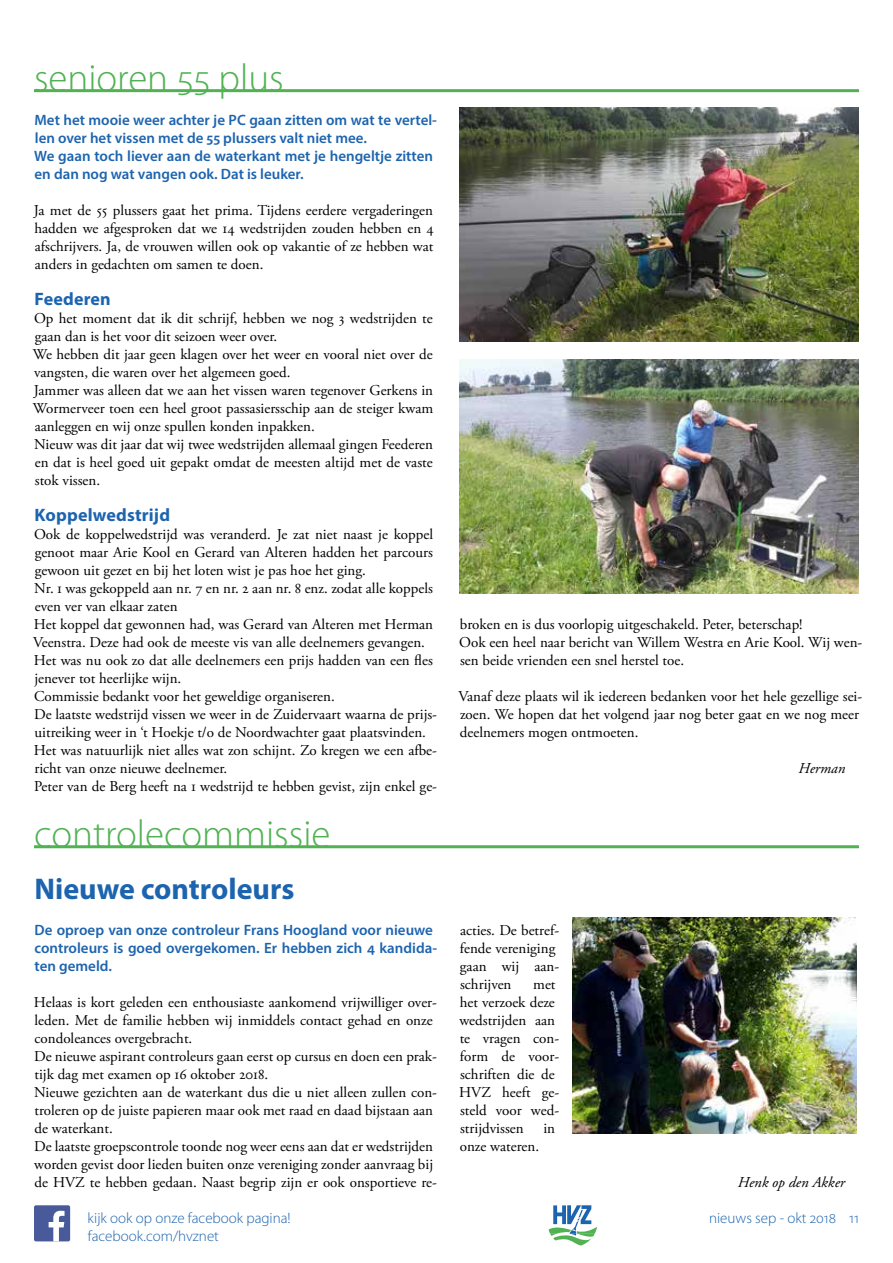
<style>
.page{position:relative;width:893px;height:1263px;background:#fff}
.page>*{position:absolute;margin:0;border:0;box-sizing:border-box;transform-origin:0 0}
.t1{font:300 39px "Myriad Pro";color:#51b253}
.t2{font:700 30px "Myriad Pro";color:#1d64af}
.t3{font:700 18px "Myriad Pro";letter-spacing:.01em;color:#1d64af}
.t4{font:15px/18px "Adobe Garamond Pro";color:#000}
.t5{font:600 15px/18px "Myriad Pro";color:#1d64af}
.t6{font:300 15px "Myriad Pro";color:#1d64af}
.t7{font:italic 15px "Adobe Garamond Pro";color:#000}
</style>
<div class="page">
<div style="left:34px;top:1205px;width:36px;height:36px;background:#485a99;border-radius:2px"></div>
<svg style="left:49px;top:1211px;width:16px;height:30px"></svg>
<img style="left:459px;top:107px;width:400px;height:234px">
<img style="left:459px;top:359px;width:400px;height:234px">
<svg style="left:549px;top:1205px;width:48px;height:40px"></svg>
<hr style="left:34px;top:89px;width:825px;height:3px;background:#51b253">
<hr style="left:34px;top:845px;width:825px;height:3px;background:#51b253">
<img style="left:573px;top:917px;width:283px;height:216px">
<h1 class="t1" style="left:34px;top:57px;width:251px">senioren 55 plus</h1>
<p class="t5" style="left:34px;top:111px;width:404px">Met het mooie weer achter je PC gaan zitten om wat te vertel&shy;len over het vissen met de 55 plussers valt niet mee.<br>We gaan toch liever aan de waterkant met je hengeltje zitten en dan nog wat vangen ook. Dat is leuker.</p>
<p class="t4" style="left:34px;top:202px;width:401px;text-align:justify">Ja met de 55 plussers gaat het prima. Tijdens eerdere vergaderingen hadden we afgesproken dat we 14 wedstrijden zouden hebben en 4 afschrijvers. Ja, de vrouwen willen ook op vakantie of ze hebben wat anders in gedachten om samen te doen.</p>
<p class="t3" style="left:35px;top:287px;width:78px">Feederen</p>
<p class="t4" style="left:33px;top:310px;width:402px">Op het moment dat ik dit schrijf, hebben we nog 3 wedstrijden te gaan dan is het voor dit seizoen weer over.<br>We hebben dit jaar geen klagen over het weer en vooral niet over de vangsten, die waren over het algemeen goed.<br>Jammer was alleen dat we aan het vissen waren tegenover Gerkens in Wormerveer toen een heel groot passasiersschip aan de steiger kwam aanleggen en wij onze spullen konden inpakken.<br>Nieuw was dit jaar dat wij twee wedstrijden allemaal gingen Feederen en dat is heel goed uit gepakt omdat de meesten altijd met de vaste stok vissen.</p>
<p class="t3" style="left:35px;top:503px;width:137px">Koppelwedstrijd</p>
<p class="t4" style="left:33px;top:526px;width:405px">Ook de koppelwedstrijd was veranderd. Je zat niet naast je koppel genoot maar Arie Kool en Gerard van Alteren hadden het parcours gewoon uit gezet en bij het loten wist je pas hoe het ging.<br>Nr. 1 was gekoppeld aan nr. 7 en nr. 2 aan nr. 8 enz. zodat alle koppels even ver van elkaar zaten<br>Het koppel dat gewonnen had, was Gerard van Alteren met Herman Veenstra. Deze had ook de meeste vis van alle deelnemers gevangen.<br>Het was nu ook zo dat alle deelnemers een prijs hadden van een fles jenever tot heerlijke wijn.<br>Commissie bedankt voor het geweldige organiseren.<br>De laatste wedstrijd vissen we weer in de Zuidervaart waarna de prijs&shy;uitreiking weer in ‘t Hoekje t/o de Noordwachter gaat plaatsvinden.<br>Het was natuurlijk niet alles wat zon schijnt. Zo kregen we een afbe&shy;richt van onze nieuwe deelnemer.<br>Peter van de Berg heeft na 1 wedstrijd te hebben gevist, zijn enkel ge-</p>
<h1 class="t1" style="left:34px;top:813px;width:298px">controlecommissie</h1>
<h2 class="t2" style="left:34px;top:869px;width:261px">Nieuwe controleurs</h2>
<p class="t5" style="left:35px;top:921px;width:404px">De oproep van onze controleur Frans Hoogland voor nieuwe controleurs is goed overgekomen. Er hebben zich 4 kandida&shy;ten gemeld.</p>
<p class="t4" style="left:34px;top:994px;width:405px">Helaas is kort geleden een enthousiaste aankomend vrijwilliger over&shy;leden. Met de familie hebben wij inmiddels contact gehad en onze condoleances overgebracht.<br>De nieuwe aspirant controleurs gaan eerst op cursus en doen een prak&shy;tijk dag met examen op 16 oktober 2018.<br>Nieuwe gezichten aan de waterkant dus die u niet alleen zullen con&shy;troleren op de juiste papieren maar ook met raad en daad bijstaan aan de waterkant.<br>De laatste groepscontrole toonde nog weer eens aan dat er wedstrijden worden gevist door lieden buiten onze vereniging zonder aanvraag bij de HVZ te hebben gedaan. Naast begrip zijn er ook onsportieve re-</p>
<p class="t4" style="left:459px;top:616px;width:405px">broken en is dus voorlopig uitgeschakeld. Peter, beterschap!<br>Ook een heel naar bericht van Willem Westra en Arie Kool. Wij wen&shy;sen beide vrienden een snel herstel toe.</p>
<p class="t4" style="left:458px;top:688px;width:405px">Vanaf deze plaats wil ik iedereen bedanken voor het hele gezellige sei&shy;zoen. We hopen dat het volgend jaar nog beter gaat en we nog meer deelnemers mogen ontmoeten.</p>
<p class="t7" style="left:799px;top:759px;width:48px">Herman</p>
<p class="t4" style="left:460px;top:922px;width:101px">acties. De betref&shy;fende vereniging gaan wij aan&shy;schrijven</p>
<p class="t4" style="left:459px;top:976px;width:101px;text-indent:74px">met het verzoek deze wedstrijden aan te vragen con&shy;form de voor&shy;schriften die de<br>HVZ heeft ge&shy;steld voor wed&shy;strijdvissen</p>
<p class="t4" style="left:543px;top:1120px;width:13px">in</p>
<p class="t4" style="left:460px;top:1138px;width:81px">onze wateren.</p>
<p class="t7" style="left:738px;top:1173px;width:109px">Henk op den Akker</p>
<p class="t6" style="left:88px;top:1210px;width:205px">kijk ook op onze facebook pagina!</p>
<p class="t6" style="left:709px;top:1210px;width:152px">nieuws sep - okt 2018 11</p>
<p class="t6" style="left:88px;top:1228px;width:133px">facebook.com/hvznet</p>
</div>
